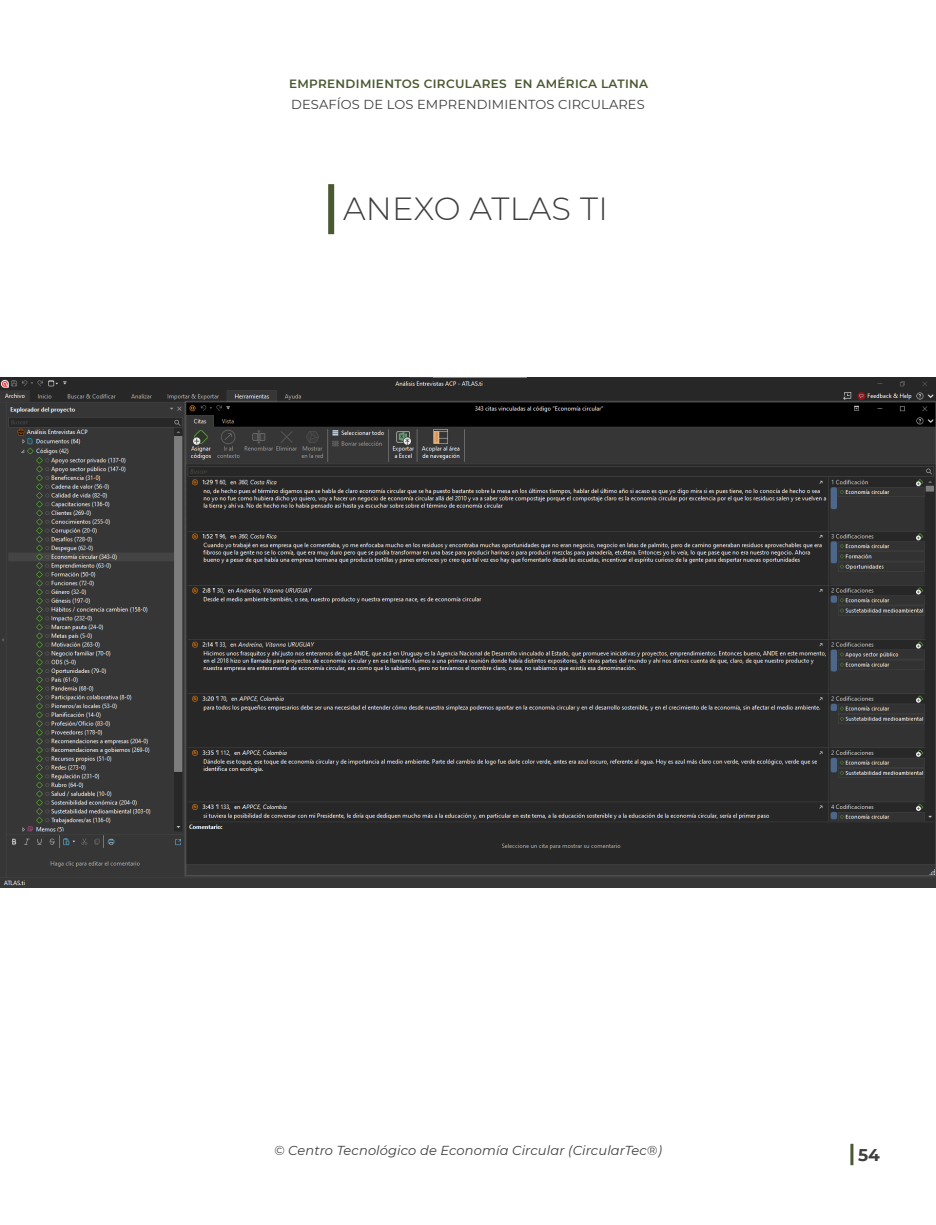
<style>
.page{position:relative;width:936px;height:1225px;background:#fff}
.page>*{position:absolute;margin:0;border:0;box-sizing:border-box;transform-origin:0 0}
.Titulo{font:300 32px "Montserrat";letter-spacing:.01em;color:#3e3e3f}
.t1{font:700 17px "Montserrat";color:#3e3e3f}
.t2{font:italic 13px "Montserrat";letter-spacing:.01em;color:#3e3e3f}
.t3{font:13px "Montserrat";letter-spacing:.01em;color:#3e3e3f}
.t4{font:600 12px "Montserrat";letter-spacing:.025em;color:#495931}
</style>
<div class="page">
<hr style="left:850px;top:1143px;width:3px;height:22px;background:#495931">
<div style="left:328px;top:184px;width:6px;height:50px;background:#495931"></div>
<img style="left:0;top:377px;width:935px;height:510px">
<p class="t4" style="left:289px;top:75px;width:360px">EMPRENDIMIENTOS CIRCULARES EN AMÉRICA LATINA</p>
<p class="t3" style="left:291px;top:95px;width:355px">DESAFÍOS DE LOS EMPRENDIMIENTOS CIRCULARES</p>
<p class="Titulo" style="left:343px;top:187px;width:266px">ANEXO ATLAS TI</p>
<p class="t2" style="left:274px;top:1141px;width:389px">© Centro Tecnológico de Economía Circular (CircularTec®)</p>
<h2 class="t1" style="left:858px;top:1142px;width:23px">54</h2>
</div>
